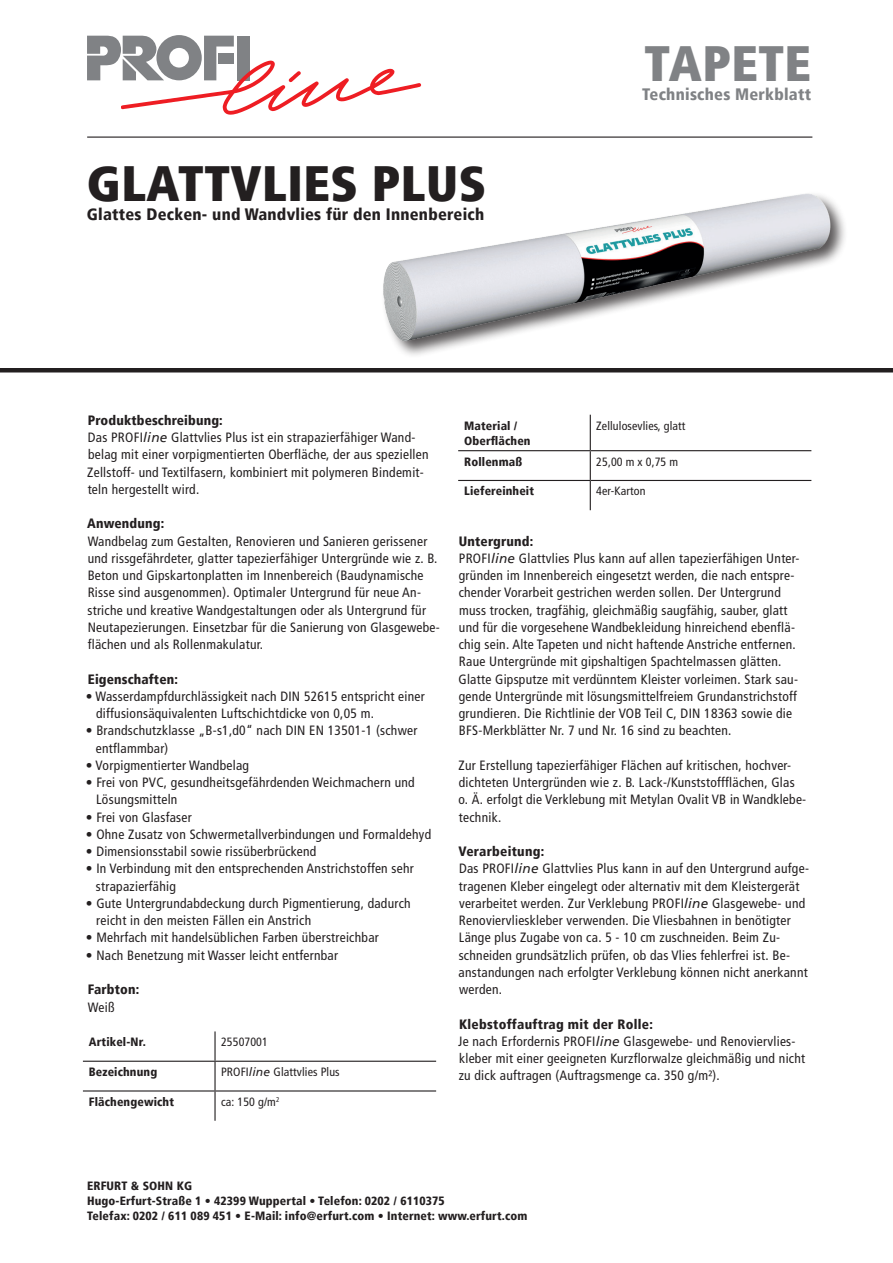
<style>
.page{position:relative;width:893px;height:1263px;background:#fff}
.page>*{position:absolute;margin:0;border:0;box-sizing:border-box;transform-origin:0 0}
.t1{font:900 condensed 49.5px "Frutiger LT";letter-spacing:.01em;color:#231f20}
.t2{font:900 condensed 49.5px "Frutiger LT";letter-spacing:.01em;color:#808285}
.t3{font:900 condensed 16.5px "Frutiger LT";letter-spacing:.015em;color:#231f20}
.t4{font:900 condensed 16.5px "Frutiger LT";letter-spacing:.015em;color:#808285}
.t5{font:condensed 13.5px/17.2px "Frutiger LT";letter-spacing:.02em;color:#231f20}
.t6{font:900 condensed 13.5px "Frutiger LT";letter-spacing:.01em;color:#231f20}
.t7{font:900 condensed 12px/15px "Frutiger LT";letter-spacing:.01em;color:#231f20}
.t8{font:condensed 12px "Frutiger LT";letter-spacing:.01em;color:#231f20}
.s1{font-weight:900}
.s2{font-style:italic;font-stretch:normal}
</style>
<div class="page">
<hr style="left:214px;top:1031px;width:2px;height:30px;background:#231f20">
<hr style="left:83px;top:1061px;width:132px;height:1px;background:#231f20">
<hr style="left:215px;top:1061px;width:221px;height:1px;background:#231f20">
<hr style="left:214px;top:1062px;width:2px;height:28px;background:#231f20">
<hr style="left:214px;top:1091px;width:2px;height:30px;background:#231f20">
<hr style="left:83px;top:1090px;width:132px;height:1px;background:#231f20">
<hr style="left:215px;top:1090px;width:221px;height:1px;background:#231f20">
<svg style="left:87px;top:35px;width:334px;height:80px"></svg>
<hr style="left:87px;top:137px;width:725px;height:1px;background:#231f20">
<hr style="left:0;top:368px;width:893px;height:4px;background:#231f20">
<img style="left:339px;top:193px;width:519px;height:180px">
<hr style="left:590px;top:415px;width:1px;height:35px;background:#231f20">
<svg style="left:590px;top:451px;width:1px;height:59px"></svg>
<hr style="left:458px;top:450px;width:132px;height:1px;background:#231f20">
<hr style="left:590px;top:450px;width:221px;height:1px;background:#231f20">
<hr style="left:458px;top:480px;width:132px;height:1px;background:#231f20">
<hr style="left:590px;top:480px;width:221px;height:1px;background:#231f20">
<h1 class="t1" style="left:87px;top:153px;width:401px">GLATTVLIES PLUS</h1>
<p class="t3" style="left:87px;top:205px;width:399px">Glattes Decken- und Wandvlies für den Innenbereich</p>
<h1 class="t2" style="left:645px;top:33px;width:168px">TAPETE</h1>
<p class="t4" style="left:642px;top:84px;width:171px">Technisches Merkblatt</p>
<p class="t5" style="left:87px;top:412px;width:343px"><span class="s1">Produktbeschreibung:<br></span>Das PROFI<span class="s2">line</span> Glattvlies Plus ist ein strapazierfähiger Wand&shy;belag mit einer vorpigmentierten Oberfläche, der aus speziellen Zellstoff- und Textilfasern, kombiniert mit polymeren Bindemit&shy;teln hergestellt wird.</p>
<p class="t6" style="left:87px;top:515px;width:78px">Anwendung:</p>
<p class="t5" style="left:87px;top:532px;width:354px">Wandbelag zum Gestalten, Renovieren und Sanieren gerissener und rissgefährdeter, glatter tapezierfähiger Untergründe wie z. B.<br>Beton und Gipskartonplatten im Innenbereich (Baudynamische Risse sind ausgenommen). Optimaler Untergrund für neue An&shy;striche und kreative Wandgestaltungen oder als Untergrund für Neutapezierungen. Einsetzbar für die Sanierung von Glasgewebe&shy;flächen und als Rollenmakulatur.</p>
<p class="t6" style="left:88px;top:671px;width:92px">Eigenschaften:</p>
<p class="t5" style="left:96px;top:688px;width:330px;text-indent:-10px">• Wasserdampfdurchlässigkeit nach DIN 52615 entspricht einer diffusionsäquivalenten Luftschichtdicke von 0,05 m.</p>
<p class="t5" style="left:96px;top:722px;width:323px;text-indent:-10px">• Brandschutzklasse „B-s1,d0“ nach DIN EN 13501-1 (schwer entflammbar)</p>
<p class="t5" style="left:86px;top:757px;width:165px">• Vorpigmentierter Wandbelag</p>
<p class="t5" style="left:96px;top:774px;width:320px;text-indent:-10px">• Frei von PVC, gesundheitsgefährdenden Weichmachern und<br>Lösungsmitteln</p>
<p class="t5" style="left:86px;top:808px;width:107px">• Frei von Glasfaser</p>
<p class="t5" style="left:86px;top:826px;width:347px">• Ohne Zusatz von Schwermetallverbindungen und Formaldehyd</p>
<p class="t5" style="left:86px;top:843px;width:232px">• Dimensionsstabil sowie rissüberbrückend</p>
<p class="t5" style="left:96px;top:860px;width:319px;text-indent:-10px">• In Verbindung mit den entsprechenden Anstrichstoffen sehr strapazierfähig</p>
<p class="t5" style="left:96px;top:895px;width:316px;text-indent:-10px">• Gute Untergrundabdeckung durch Pigmentierung, dadurch reicht in den meisten Fällen ein Anstrich</p>
<p class="t5" style="left:86px;top:929px;width:295px">• Mehrfach mit handelsüblichen Farben überstreichbar</p>
<p class="t5" style="left:86px;top:946px;width:254px">• Nach Benetzung mit Wasser leicht entfernbar</p>
<p class="t6" style="left:88px;top:981px;width:53px">Farbton:</p>
<p class="t5" style="left:88px;top:998px;width:28px">Weiß</p>
<p class="t7" style="left:89px;top:1035px;width:59px">Artikel-Nr.</p>
<p class="t8" style="left:221px;top:1035px;width:48px">25507001</p>
<p class="t7" style="left:89px;top:1064px;width:70px">Bezeichnung</p>
<p class="t8" style="left:221px;top:1065px;width:120px">PROFI<span class="s2">line</span> Glattvlies Plus</p>
<p class="t7" style="left:89px;top:1094px;width:87px">Flächengewicht</p>
<p class="t8" style="left:221px;top:1095px;width:60px">ca: 150 g/m<sup>2</sup></p>
<p class="t7" style="left:464px;top:418px;width:68px">Material /<br>Oberflächen</p>
<p class="t8" style="left:596px;top:418px;width:91px">Zellulosevlies, glatt</p>
<p class="t7" style="left:464px;top:454px;width:60px">Rollenmaß</p>
<p class="t8" style="left:596px;top:454px;width:83px">25,00 m x 0,75 m</p>
<p class="t7" style="left:464px;top:484px;width:71px">Liefereinheit</p>
<p class="t8" style="left:596px;top:484px;width:51px">4er-Karton</p>
<p class="t5" style="left:458px;top:532px;width:342px"><span class="s1">Untergrund:<br></span>PROFI<span class="s2">line</span> Glattvlies Plus kann auf allen tapezierfähigen Unter&shy;gründen im Innenbereich eingesetzt werden, die nach entspre&shy;chender Vorarbeit gestrichen werden sollen. Der Untergrund muss trocken, tragfähig, gleichmäßig saugfähig, sauber, glatt und für die vorgesehene Wandbekleidung hinreichend ebenflä&shy;chig sein. Alte Tapeten und nicht haftende Anstriche entfernen.<br>Raue Untergründe mit gipshaltigen Spachtelmassen glätten.<br>Glatte Gipsputze mit verdünntem Kleister vorleimen. Stark sau&shy;gende Untergründe mit lösungsmittelfreiem Grundanstrichstoff grundieren. Die Richtlinie der VOB Teil C, DIN 18363 sowie die BFS-Merkblätter Nr. 7 und Nr. 16 sind zu beachten.</p>
<p class="t5" style="left:458px;top:757px;width:349px">Zur Erstellung tapezierfähiger Flächen auf kritischen, hochver&shy;dichteten Untergründen wie z. B. Lack-/Kunststoffflächen, Glas o. Ä. erfolgt die Verklebung mit Metylan Ovalit VB in Wandklebe&shy;technik.</p>
<p class="t5" style="left:459px;top:843px;width:352px"><span class="s1">Verarbeitung:<br></span>Das PROFI<span class="s2">line</span> Glattvlies Plus kann in auf den Untergrund aufge&shy;tragenen Kleber eingelegt oder alternativ mit dem Kleistergerät verarbeitet werden. Zur Verklebung PROFI<span class="s2">line</span> Glasgewebe- und Renoviervlieskleber verwenden. Die Vliesbahnen in benötigter Länge plus Zugabe von ca. 5 - 10 cm zuschneiden. Beim Zu&shy;schneiden grundsätzlich prüfen, ob das Vlies fehlerfrei ist. Be&shy;anstandungen nach erfolgter Verklebung können nicht anerkannt werden.</p>
<p class="t5" style="left:458px;top:1015px;width:349px"><span class="s1">Klebstoffauftrag mit der Rolle:<br></span>Je nach Erfordernis PROFI<span class="s2">line</span> Glasgewebe- und Renoviervlies&shy;kleber mit einer geeigneten Kurzflorwalze gleichmäßig und nicht zu dick auftragen (Auftragsmenge ca. 350 g/m²).</p>
<p class="t7" style="left:87px;top:1178px;width:442px">ERFURT &amp; SOHN KG<br>Hugo-Erfurt-Straße 1 • 42399 Wuppertal • Telefon: 0202 / 6110375<br>Telefax: 0202 / 611 089 451 • E-Mail: info@erfurt.com • Internet: www.erfurt.com</p>
</div>
